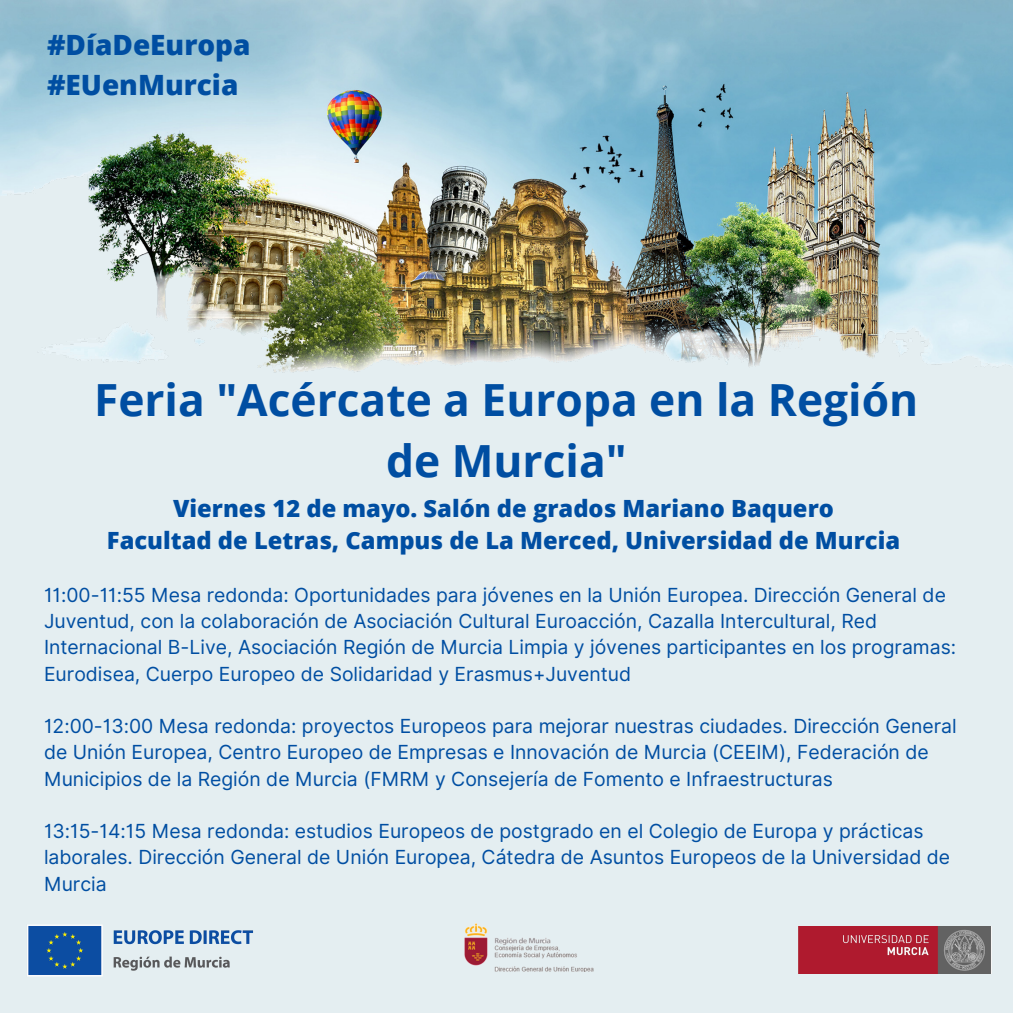
<style>
.page{position:relative;width:1013px;height:1013px;background:#fff}
.page>*{position:absolute;margin:0;border:0;box-sizing:border-box;transform-origin:0 0}
.t1{font:700 44.25px/61.9px "Open Sans";color:#004ea2;text-align:center}
.t2{font:800 27.88px "Open Sans";color:#004ea2}
.t3{font:800 23.75px "Open Sans";color:#004ea2}
.t4{font:19.38px/26.2px "Inter";color:#004ea2}
</style>
<div class="page">
<div style="left:0;top:0;width:1012px;height:1012px;background:#e4eef1"></div>
<img style="left:0;top:0;width:1012px;height:373px">
<img style="left:27px;top:924px;width:227px;height:52px">
<img style="left:464px;top:924px;width:130px;height:47px">
<img style="left:798px;top:926px;width:193px;height:47px">
<p class="t2" style="left:47px;top:26px;width:205px">#DíaDeEuropa</p>
<p class="t2" style="left:47px;top:65px;width:193px">#EUenMurcia</p>
<p class="t1" style="left:94px;top:367px;width:825px">Feria "Acércate a Europa en la Región de Murcia"</p>
<p class="t3" style="left:173px;top:491px;width:662px">Viernes 12 de mayo. Salón de grados Mariano Baquero</p>
<p class="t3" style="left:107px;top:524px;width:794px">Facultad de Letras, Campus de La Merced, Universidad de Murcia</p>
<p class="t4" style="left:44px;top:581px;width:913px">11:00-11:55 Mesa redonda: Oportunidades para jóvenes en la Unión Europea. Dirección General de Juventud, con la colaboración de Asociación Cultural Euroacción, Cazalla Intercultural, Red Internacional B-Live, Asociación Región de Murcia Limpia y jóvenes participantes en los programas:<br>Eurodisea, Cuerpo Europeo de Solidaridad y Erasmus+Juventud</p>
<p class="t4" style="left:44px;top:713px;width:914px">12:00-13:00 Mesa redonda: proyectos Europeos para mejorar nuestras ciudades. Dirección General de Unión Europea, Centro Europeo de Empresas e Innovación de Murcia (CEEIM), Federación de<br>Municipios de la Región de Murcia (FMRM y Consejería de Fomento e Infraestructuras</p>
<p class="t4" style="left:44px;top:818px;width:907px">13:15-14:15 Mesa redonda: estudios Europeos de postgrado en el Colegio de Europa y prácticas laborales. Dirección General de Unión Europea, Cátedra de Asuntos Europeos de la Universidad de<br>Murcia</p>
</div>
